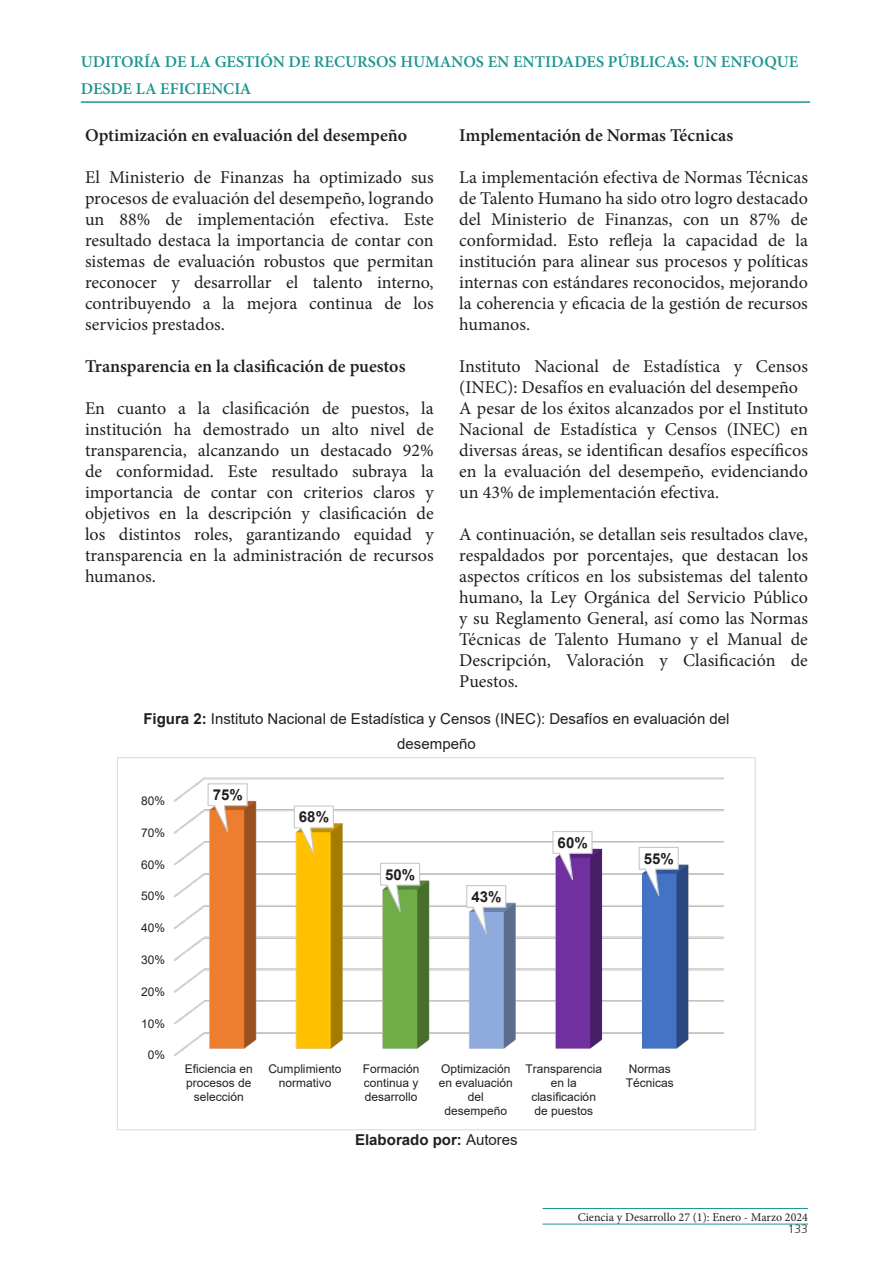
<style>
.page{position:relative;width:893px;height:1263px;background:#fff}
.page>*{position:absolute;margin:0;border:0;box-sizing:border-box;transform-origin:0 0}
.t1{font:18px/21px "Minion Pro";color:#231f20;text-align:justify}
.t2{font:600 18px "Minion Pro";color:#231f20}
.t3{font:600 16.5px/27px "Minion Pro";color:#1c9590}
.t4{font:15px/26px "Arial";color:#231f20;text-align:center}
.t5{font:700 15px "Arial";color:#231f20}
.t6{font:12px/13.8px "Arial";color:#231f20;text-align:center}
.t7{font:12px "Minion Pro";color:#231f20}
.t8{font:300 12px "Frutiger";color:#231f20}
.s1{font-weight:700}
.s2{font-weight:400}
</style>
<div class="page">
<hr style="left:81px;top:101px;width:729px;height:2px;background:#1c9590">
<hr style="left:543px;top:1208px;width:265px;height:1px;background:#1c9590">
<hr style="left:543px;top:1224px;width:265px;height:1px;background:#1c9590">
<img style="left:174px;top:777px;width:550px;height:279px">
<svg style="left:207px;top:783px;width:41px;height:55px"></svg>
<svg style="left:293px;top:805px;width:41px;height:55px"></svg>
<svg style="left:379px;top:862px;width:42px;height:55px"></svg>
<svg style="left:466px;top:884px;width:41px;height:56px"></svg>
<svg style="left:552px;top:830px;width:41px;height:56px"></svg>
<svg style="left:638px;top:846px;width:41px;height:56px"></svg>
<p class="t3" style="left:81px;top:48px;width:719px">UDITORÍA DE LA GESTIÓN DE RECURSOS HUMANOS EN ENTIDADES PÚBLICAS: UN ENFOQUE<br>DESDE LA EFICIENCIA</p>
<p class="t2" style="left:85px;top:122px;width:324px">Optimización en evaluación del desempeño</p>
<p class="t1" style="left:85px;top:166px;width:350px">El Ministerio de Finanzas ha optimizado sus procesos de evaluación del desempeño, logrando un 88% de implementación efectiva. Este resultado destaca la importancia de contar con sistemas de evaluación robustos que permitan reconocer y desarrollar el talento interno, contribuyendo a la mejora continua de los servicios prestados.</p>
<p class="t2" style="left:85px;top:353px;width:322px">Transparencia en la clasificación de puestos</p>
<p class="t1" style="left:85px;top:397px;width:350px">En cuanto a la clasificación de puestos, la institución ha demostrado un alto nivel de transparencia, alcanzando un destacado 92% de conformidad. Este resultado subraya la importancia de contar con criterios claros y objetivos en la descripción y clasificación de los distintos roles, garantizando equidad y transparencia en la administración de recursos humanos.</p>
<p class="t2" style="left:459px;top:122px;width:275px">Implementación de Normas Técnicas</p>
<p class="t1" style="left:459px;top:166px;width:350px">La implementación efectiva de Normas Técnicas de Talento Humano ha sido otro logro destacado del Ministerio de Finanzas, con un 87% de conformidad. Esto refleja la capacidad de la institución para alinear sus procesos y políticas internas con estándares reconocidos, mejorando la coherencia y eficacia de la gestión de recursos humanos.</p>
<p class="t1" style="left:459px;top:355px;width:350px">Instituto Nacional de Estadística y Censos (INEC): Desafíos en evaluación del desempeño</p>
<p class="t1" style="left:459px;top:397px;width:350px">A pesar de los éxitos alcanzados por el Instituto Nacional de Estadística y Censos (INEC) en diversas áreas, se identifican desafíos específicos en la evaluación del desempeño, evidenciando un 43% de implementación efectiva.</p>
<p class="t1" style="left:459px;top:523px;width:350px">A continuación, se detallan seis resultados clave, respaldados por porcentajes, que destacan los aspectos críticos en los subsistemas del talento humano, la Ley Orgánica del Servicio Público y su Reglamento General, así como las Normas Técnicas de Talento Humano y el Manual de Descripción, Valoración y Clasificación de Puestos.</p>
<p class="t4" style="left:143px;top:705px;width:588px"><span class="s1">Figura 2:</span> Instituto Nacional de Estadística y Censos (INEC): Desafíos en evaluación del desempeño</p>
<p class="t6" style="left:141px;top:794px;width:25px">80%</p>
<p class="t6" style="left:141px;top:826px;width:25px">70%</p>
<p class="t6" style="left:141px;top:857px;width:25px">60%</p>
<p class="t6" style="left:141px;top:889px;width:25px">50%</p>
<p class="t6" style="left:141px;top:921px;width:25px">40%</p>
<p class="t6" style="left:141px;top:953px;width:25px">30%</p>
<p class="t6" style="left:141px;top:985px;width:25px">20%</p>
<p class="t6" style="left:141px;top:1016px;width:25px">10%</p>
<p class="t6" style="left:148px;top:1048px;width:19px">0%</p>
<p class="t5" style="left:213px;top:784px;width:32px">75%</p>
<p class="t5" style="left:299px;top:806px;width:32px">68%</p>
<p class="t5" style="left:385px;top:864px;width:32px">50%</p>
<p class="t5" style="left:471px;top:886px;width:32px">43%</p>
<p class="t5" style="left:558px;top:832px;width:32px">60%</p>
<p class="t5" style="left:644px;top:848px;width:32px">55%</p>
<p class="t6" style="left:185px;top:1062px;width:69px">Eficiencia en procesos de selección</p>
<p class="t6" style="left:268px;top:1062px;width:75px">Cumplimiento normativo</p>
<p class="t6" style="left:363px;top:1062px;width:58px;text-align:justify">Formación continua y desarrollo</p>
<p class="t6" style="left:439px;top:1062px;width:76px">Optimización en evaluación del desempeño</p>
<p class="t6" style="left:525px;top:1062px;width:78px">Transparencia en la clasificación de puestos</p>
<p class="t6" style="left:626px;top:1062px;width:49px;text-align:left">Normas<br>Técnicas</p>
<p class="t5" style="left:355px;top:1129px;width:164px">Elaborado por: <span class="s2">Autores</span></p>
<p class="t7" style="left:578px;top:1209px;width:232px">Ciencia y Desarrollo 27 (1): Enero - Marzo 2024</p>
<p class="t8" style="left:788px;top:1221px;width:22px">133</p>
</div>
